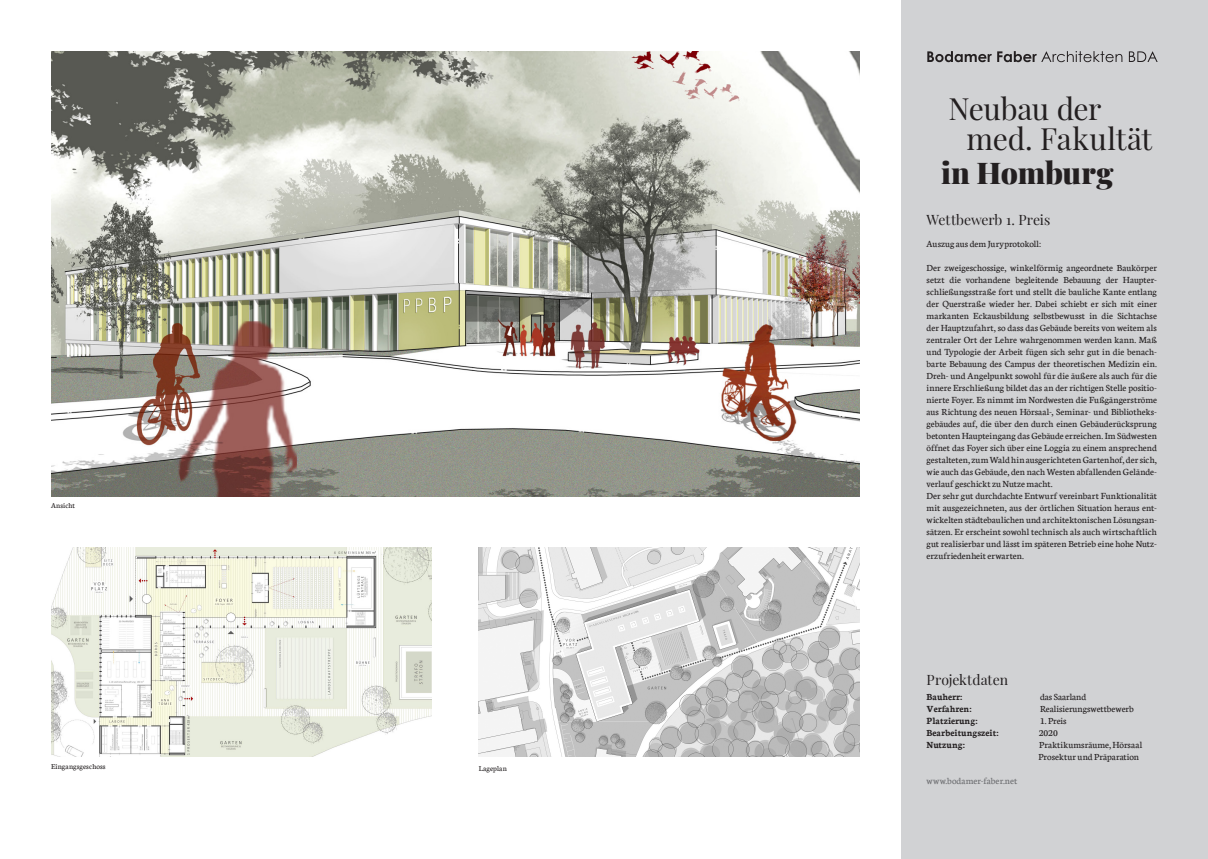
<style>
.page{position:relative;width:1208px;height:859px;background:#fff}
.page>*{position:absolute;margin:0;border:0;box-sizing:border-box;transform-origin:0 0}
.t1{font:30px "Playfair Display";letter-spacing:-.01em;color:#231f20}
.t2{font:900 30px "Playfair Display";letter-spacing:-.005em;color:#231f20}
.t3{font:14px "Playfair Display";color:#231f20}
.Fließtext{font:10px/12px "Neuton";color:#231f20;text-align:justify}
.t4{font:700 10px "Neuton";color:#231f20}
.Fließtext-2{font:10px "Neuton";letter-spacing:.005em;color:#6c6d70}
.Bildunterschrift{font:8px "Neuton";letter-spacing:.01em;color:#231f20}
</style>
<div class="page">
<div style="left:901px;top:0;width:307px;height:859px;background:#d1d2d4"></div>
<img style="left:51px;top:51px;width:808px;height:445px">
<img style="left:51px;top:547px;width:380px;height:210px">
<svg style="left:927px;top:51px;width:64px;height:11px"></svg>
<svg style="left:997px;top:51px;width:125px;height:11px"></svg>
<svg style="left:1128px;top:51px;width:29px;height:11px"></svg>
<img style="left:479px;top:547px;width:380px;height:210px">
<p class="Bildunterschrift" style="left:51px;top:501px;width:26px">Ansicht</p>
<p class="Bildunterschrift" style="left:51px;top:762px;width:56px">Eingangsgeschoss</p>
<p class="Bildunterschrift" style="left:479px;top:764px;width:29px">Lageplan</p>
<p class="t1" style="left:948px;top:85px;width:154px">Neubau der</p>
<p class="t1" style="left:966px;top:115px;width:187px">med. Fakultät</p>
<p class="t2" style="left:941px;top:149px;width:174px">in Homburg</p>
<p class="t3" style="left:926px;top:209px;width:125px">Wettbewerb 1. Preis</p>
<p class="Fließtext" style="left:926px;top:238px;width:116px">Auszug aus dem Juryprotokoll:</p>
<p class="Fließtext" style="left:926px;top:262px;width:232px">Der zweigeschossige, winkelförmig angeordnete Baukörper setzt die vorhandene begleitende Bebauung der Haupter&shy;schließungsstraße fort und stellt die bauliche Kante entlang der Querstraße wieder her. Dabei schiebt er sich mit einer markanten Eckausbildung selbstbewusst in die Sichtachse der Hauptzufahrt, so dass das Gebäude bereits von weitem als zentraler Ort der Lehre wahrgenommen werden kann. Maß und Typologie der Arbeit fügen sich sehr gut in die benach&shy;barte Bebauung des Campus der theoretischen Medizin ein.<br>Dreh- und Angelpunkt sowohl für die äußere als auch für die innere Erschließung bildet das an der richtigen Stelle positio&shy;nierte Foyer. Es nimmt im Nordwesten die Fußgängerströme aus Richtung des neuen Hörsaal-, Seminar- und Bibliotheks&shy;gebäudes auf, die über den durch einen Gebäuderücksprung betonten Haupteingang das Gebäude erreichen. Im Südwesten öffnet das Foyer sich über eine Loggia zu einem ansprechend gestalteten, zum Wald hin ausgerichteten Gartenhof, der sich, wie auch das Gebäude, den nach Westen abfallenden Gelände&shy;verlauf geschickt zu Nutze macht.</p>
<p class="Fließtext" style="left:926px;top:490px;width:232px">Der sehr gut durchdachte Entwurf vereinbart Funktionalität mit ausgezeichneten, aus der örtlichen Situation heraus ent&shy;wickelten städtebaulichen und architektonischen Lösungsan&shy;sätzen. Er erscheint sowohl technisch als auch wirtschaftlich gut realisierbar und lässt im späteren Betrieb eine hohe Nutz&shy;erzufriedenheit erwarten.</p>
<p class="t3" style="left:926px;top:669px;width:83px">Projektdaten</p>
<p class="t4" style="left:926px;top:691px;width:37px">Bauherr:</p>
<p class="Fließtext" style="left:1040px;top:691px;width:48px">das Saarland</p>
<p class="t4" style="left:926px;top:703px;width:46px">Verfahren:</p>
<p class="Fließtext" style="left:1040px;top:703px;width:95px">Realisierungswettbewerb</p>
<p class="t4" style="left:926px;top:715px;width:52px">Platzierung:</p>
<p class="Fließtext" style="left:1040px;top:715px;width:28px">1. Preis</p>
<p class="t4" style="left:926px;top:727px;width:73px">Bearbeitungszeit:</p>
<p class="Fließtext" style="left:1038px;top:727px;width:21px">2020</p>
<p class="t4" style="left:926px;top:739px;width:40px">Nutzung:</p>
<p class="Fließtext" style="left:1039px;top:739px;width:104px">Praktikumsräume, Hörsaal</p>
<p class="Fließtext" style="left:1038px;top:751px;width:102px">Prosektur und Präparation</p>
<p class="Fließtext-2" style="left:926px;top:776px;width:92px">www.bodamer-faber.net</p>
</div>
